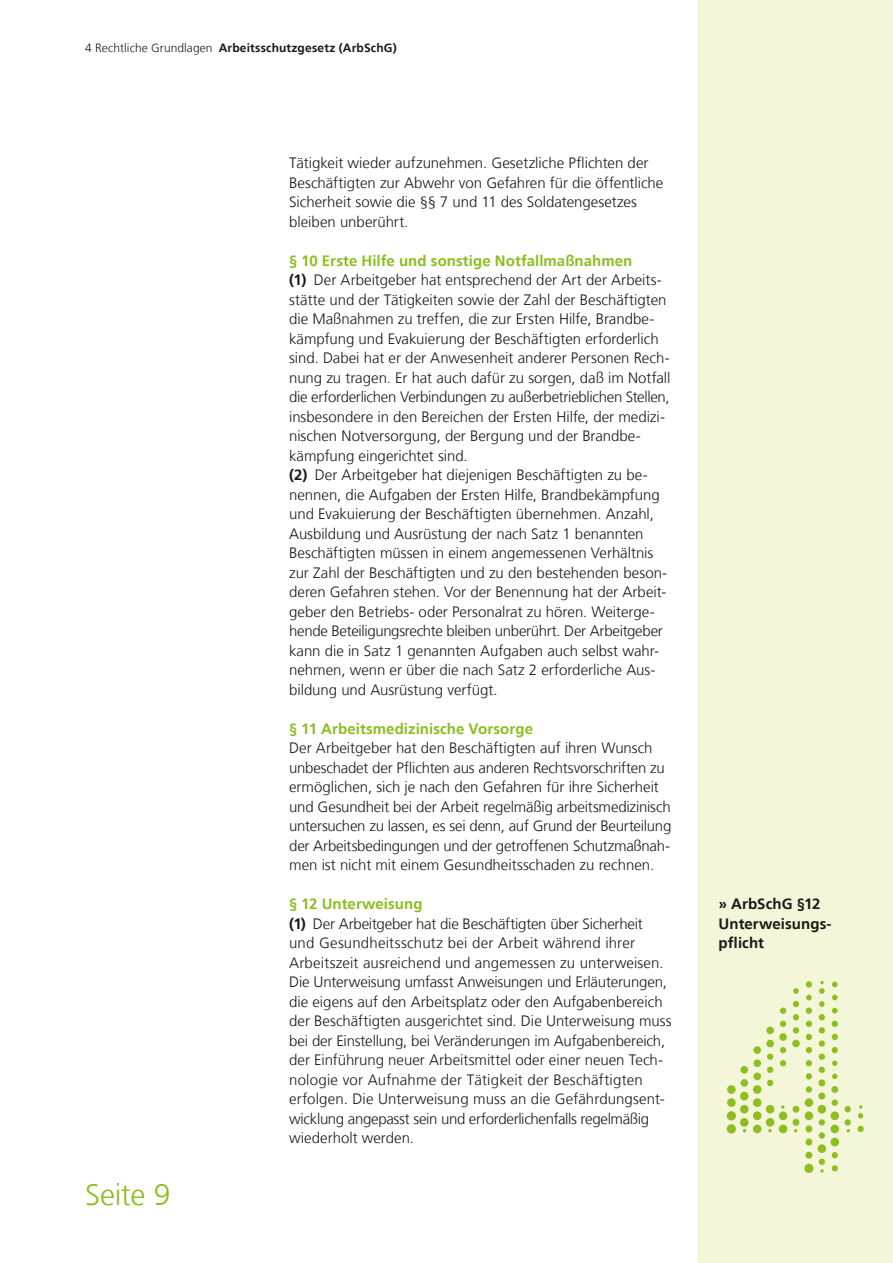
<style>
.page{position:relative;width:893px;height:1263px;background:#fff}
.page>*{position:absolute;margin:0;border:0;box-sizing:border-box;transform-origin:0 0}
.t1{font:300 30px "NDS Frutiger";letter-spacing:-.01em;color:#8bbe20}
.MK_048_Aufzählung_1{font:300 15px/19.5px "NDS Frutiger";color:#1a1a18}
.MK_040_Fließtext_10pt_Einzug_48{font:300 15px/19.5px "NDS Frutiger";letter-spacing:-.01em;color:#1a1a18}
.MK_040_Fließtext_10pt_Einzug_48-2{font:700 15px "NDS Frutiger";letter-spacing:.005em;color:#8bbe20}
.MK_050_Marginalspalte_rechts{font:700 15px/19.5px "NDS Frutiger";letter-spacing:.005em;color:#1a1a18}
.t2{font:700 12px "NDS Frutiger";letter-spacing:.015em;color:#1a1a18}
.s1{font-weight:300}
.s2{font-weight:700}
</style>
<div class="page">
<div style="left:697px;top:0;width:196px;height:1263px;background:#f3f6d9"></div>
<div style="left:727px;top:1124px;width:9px;height:9px;background:#8ebf21;border-radius:50%"></div>
<div style="left:727px;top:1111px;width:9px;height:9px;background:#8ebf21;border-radius:50%"></div>
<div style="left:727px;top:1098px;width:9px;height:9px;background:#8ebf21;border-radius:50%"></div>
<div style="left:727px;top:1085px;width:9px;height:9px;background:#8ebf21;border-radius:50%"></div>
<div style="left:740px;top:1118px;width:8px;height:9px;background:#8ebf21;border-radius:50%"></div>
<div style="left:740px;top:1105px;width:8px;height:8px;background:#8ebf21;border-radius:50%"></div>
<div style="left:740px;top:1092px;width:8px;height:8px;background:#8ebf21;border-radius:50%"></div>
<div style="left:740px;top:1079px;width:8px;height:8px;background:#8ebf21;border-radius:50%"></div>
<div style="left:740px;top:1066px;width:8px;height:7px;background:#8ebf21;border-radius:50%"></div>
<div style="left:753px;top:1124px;width:8px;height:9px;background:#8ebf21;border-radius:50%"></div>
<div style="left:753px;top:1111px;width:8px;height:9px;background:#8ebf21;border-radius:50%"></div>
<div style="left:753px;top:1098px;width:8px;height:9px;background:#8ebf21;border-radius:50%"></div>
<div style="left:753px;top:1085px;width:8px;height:9px;background:#8ebf21;border-radius:50%"></div>
<div style="left:753px;top:1072px;width:8px;height:8px;background:#8ebf21;border-radius:50%"></div>
<div style="left:753px;top:1059px;width:8px;height:8px;background:#8ebf21;border-radius:50%"></div>
<div style="left:753px;top:1046px;width:8px;height:8px;background:#8ebf21;border-radius:50%"></div>
<div style="left:766px;top:1118px;width:8px;height:9px;background:#8ebf21;border-radius:50%"></div>
<div style="left:766px;top:1105px;width:8px;height:8px;background:#8ebf21;border-radius:50%"></div>
<svg style="left:767px;top:1080px;width:6px;height:6px"></svg>
<svg style="left:767px;top:1067px;width:6px;height:6px"></svg>
<div style="left:767px;top:1053px;width:6px;height:7px;background:#8ebf21;border-radius:50%"></div>
<div style="left:766px;top:1040px;width:8px;height:7px;background:#8ebf21;border-radius:50%"></div>
<div style="left:766px;top:1026px;width:8px;height:8px;background:#8ebf21;border-radius:50%"></div>
<div style="left:779px;top:1124px;width:8px;height:9px;background:#8ebf21;border-radius:50%"></div>
<div style="left:779px;top:1111px;width:8px;height:9px;background:#8ebf21;border-radius:50%"></div>
<svg style="left:780px;top:1060px;width:6px;height:6px"></svg>
<svg style="left:780px;top:1047px;width:6px;height:6px"></svg>
<div style="left:779px;top:1033px;width:8px;height:8px;background:#8ebf21;border-radius:50%"></div>
<svg style="left:780px;top:1021px;width:6px;height:6px"></svg>
<div style="left:780px;top:1007px;width:6px;height:7px;background:#8ebf21;border-radius:50%"></div>
<div style="left:792px;top:1119px;width:7px;height:7px;background:#8ebf21;border-radius:50%"></div>
<div style="left:792px;top:1106px;width:7px;height:7px;background:#8ebf21;border-radius:50%"></div>
<div style="left:792px;top:1040px;width:8px;height:7px;background:#8ebf21;border-radius:50%"></div>
<svg style="left:793px;top:1027px;width:6px;height:6px"></svg>
<svg style="left:793px;top:1014px;width:6px;height:6px"></svg>
<svg style="left:793px;top:1001px;width:6px;height:6px"></svg>
<svg style="left:793px;top:988px;width:6px;height:6px"></svg>
<div style="left:804px;top:1164px;width:9px;height:9px;background:#8ebf21;border-radius:50%"></div>
<div style="left:805px;top:1152px;width:7px;height:7px;background:#8ebf21;border-radius:50%"></div>
<div style="left:805px;top:1138px;width:7px;height:7px;background:#8ebf21;border-radius:50%"></div>
<div style="left:805px;top:1125px;width:7px;height:7px;background:#8ebf21;border-radius:50%"></div>
<div style="left:805px;top:1111px;width:8px;height:9px;background:#8ebf21;border-radius:50%"></div>
<div style="left:805px;top:1098px;width:8px;height:9px;background:#8ebf21;border-radius:50%"></div>
<div style="left:806px;top:1086px;width:6px;height:7px;background:#8ebf21;border-radius:50%"></div>
<svg style="left:806px;top:1073px;width:6px;height:6px"></svg>
<svg style="left:806px;top:1060px;width:6px;height:6px"></svg>
<svg style="left:806px;top:1047px;width:6px;height:6px"></svg>
<svg style="left:806px;top:1034px;width:6px;height:6px"></svg>
<svg style="left:806px;top:1021px;width:6px;height:6px"></svg>
<div style="left:806px;top:1007px;width:6px;height:7px;background:#8ebf21;border-radius:50%"></div>
<svg style="left:806px;top:995px;width:6px;height:5px"></svg>
<svg style="left:806px;top:981px;width:6px;height:6px"></svg>
<div style="left:819px;top:1158px;width:6px;height:7px;background:#8ebf21;border-radius:50%"></div>
<div style="left:818px;top:1144px;width:8px;height:9px;background:#8ebf21;border-radius:50%"></div>
<div style="left:819px;top:1132px;width:6px;height:7px;background:#8ebf21;border-radius:50%"></div>
<svg style="left:819px;top:1119px;width:6px;height:6px"></svg>
<div style="left:818px;top:1105px;width:8px;height:8px;background:#8ebf21;border-radius:50%"></div>
<div style="left:818px;top:1092px;width:7px;height:7px;background:#8ebf21;border-radius:50%"></div>
<div style="left:818px;top:1079px;width:7px;height:7px;background:#8ebf21;border-radius:50%"></div>
<svg style="left:819px;top:1067px;width:6px;height:6px"></svg>
<div style="left:819px;top:1053px;width:6px;height:7px;background:#8ebf21;border-radius:50%"></div>
<div style="left:819px;top:1040px;width:6px;height:7px;background:#8ebf21;border-radius:50%"></div>
<svg style="left:819px;top:1027px;width:6px;height:6px"></svg>
<svg style="left:819px;top:1014px;width:6px;height:6px"></svg>
<svg style="left:819px;top:1001px;width:6px;height:6px"></svg>
<svg style="left:832px;top:1165px;width:6px;height:6px"></svg>
<svg style="left:832px;top:1152px;width:6px;height:6px"></svg>
<div style="left:830px;top:1138px;width:9px;height:8px;background:#8ebf21;border-radius:50%"></div>
<div style="left:830px;top:1124px;width:9px;height:9px;background:#8ebf21;border-radius:50%"></div>
<div style="left:830px;top:1111px;width:9px;height:9px;background:#8ebf21;border-radius:50%"></div>
<div style="left:832px;top:1099px;width:6px;height:7px;background:#8ebf21;border-radius:50%"></div>
<div style="left:831px;top:1086px;width:7px;height:7px;background:#8ebf21;border-radius:50%"></div>
<svg style="left:832px;top:1074px;width:5px;height:5px"></svg>
<svg style="left:832px;top:1060px;width:5px;height:6px"></svg>
<svg style="left:832px;top:1047px;width:6px;height:6px"></svg>
<svg style="left:832px;top:1034px;width:6px;height:6px"></svg>
<svg style="left:832px;top:1021px;width:6px;height:6px"></svg>
<svg style="left:832px;top:1008px;width:6px;height:5px"></svg>
<svg style="left:832px;top:995px;width:6px;height:5px"></svg>
<svg style="left:832px;top:981px;width:6px;height:6px"></svg>
<svg style="left:845px;top:1106px;width:6px;height:6px"></svg>
<div style="left:857px;top:1126px;width:7px;height:6px;background:#8ebf21;border-radius:50%"></div>
<svg style="left:858px;top:1105px;width:5px;height:13px"></svg>
<svg style="left:781px;top:1105px;width:3px;height:4px"></svg>
<svg style="left:845px;top:1119px;width:6px;height:13px"></svg>
<svg style="left:768px;top:1129px;width:4px;height:3px"></svg>
<svg style="left:820px;top:1169px;width:4px;height:4px"></svg>
<svg style="left:819px;top:981px;width:6px;height:13px"></svg>
<p class="t2" style="left:85px;top:40px;width:313px"><span class="s1">4 Rechtliche Grundlagen</span> Arbeitsschutzgesetz (ArbSchG)</p>
<h1 class="t1" style="left:85px;top:1177px;width:87px">Seite 9</h1>
<p class="MK_048_Aufzählung_1" style="left:289px;top:154px;width:376px">Tätigkeit wieder aufzunehmen. Gesetzliche Pflichten der Beschäftigten zur Abwehr von Gefahren für die öffentliche Sicherheit sowie die §§ 7 und 11 des Soldatengesetzes bleiben unberührt.</p>
<p class="MK_040_Fließtext_10pt_Einzug_48-2" style="left:289px;top:252px;width:345px">§ 10 Erste Hilfe und sonstige Notfallmaßnahmen</p>
<p class="MK_048_Aufzählung_1" style="left:289px;top:271px;width:383px"><span class="s2">(1)</span> Der Arbeitgeber hat entsprechend der Art der Arbeits&shy;stätte und der Tätigkeiten sowie der Zahl der Beschäftigten die Maßnahmen zu treffen, die zur Ersten Hilfe, Brandbe&shy;kämpfung und Evakuierung der Beschäftigten erforderlich sind. Dabei hat er der Anwesenheit anderer Personen Rech&shy;nung zu tragen. Er hat auch dafür zu sorgen, daß im Notfall die erforderlichen Verbindungen zu außerbetrieblichen Stellen, insbesondere in den Bereichen der Ersten Hilfe, der medizi&shy;nischen Notversorgung, der Bergung und der Brandbe&shy;kämpfung eingerichtet sind.</p>
<p class="MK_048_Aufzählung_1" style="left:289px;top:466px;width:380px"><span class="s2">(2)</span> Der Arbeitgeber hat diejenigen Beschäftigten zu be&shy;nennen, die Aufgaben der Ersten Hilfe, Brandbekämpfung und Evakuierung der Beschäftigten übernehmen. Anzahl, Ausbildung und Ausrüstung der nach Satz 1 benannten Beschäftigten müssen in einem angemessenen Verhältnis zur Zahl der Beschäftigten und zu den bestehenden beson&shy;deren Gefahren stehen. Vor der Benennung hat der Arbeit&shy;geber den Betriebs- oder Personalrat zu hören. Weiterge&shy;hende Beteiligungsrechte bleiben unberührt. Der Arbeitgeber kann die in Satz 1 genannten Aufgaben auch selbst wahr&shy;nehmen, wenn er über die nach Satz 2 erforderliche Aus&shy;bildung und Ausrüstung verfügt.</p>
<p class="MK_040_Fließtext_10pt_Einzug_48-2" style="left:289px;top:720px;width:245px">§ 11 Arbeitsmedizinische Vorsorge</p>
<p class="MK_040_Fließtext_10pt_Einzug_48" style="left:289px;top:739px;width:384px">Der Arbeitgeber hat den Beschäftigten auf ihren Wunsch unbeschadet der Pflichten aus anderen Rechtsvorschriften zu ermöglichen, sich je nach den Gefahren für ihre Sicherheit und Gesundheit bei der Arbeit regelmäßig arbeitsmedizinisch untersuchen zu lassen, es sei denn, auf Grund der Beurteilung der Arbeitsbedingungen und der getroffenen Schutzmaßnah&shy;men ist nicht mit einem Gesundheitsschaden zu rechnen.</p>
<p class="MK_040_Fließtext_10pt_Einzug_48-2" style="left:289px;top:895px;width:135px">§ 12 Unterweisung</p>
<p class="MK_048_Aufzählung_1" style="left:289px;top:914px;width:384px"><span class="s2">(1)</span> Der Arbeitgeber hat die Beschäftigten über Sicherheit und Gesundheitsschutz bei der Arbeit während ihrer Arbeitszeit ausreichend und angemessen zu unterweisen.<br>Die Unterweisung umfasst Anweisungen und Erläuterungen, die eigens auf den Arbeitsplatz oder den Aufgabenbereich der Beschäftigten ausgerichtet sind. Die Unterweisung muss bei der Einstellung, bei Veränderungen im Aufgabenbereich, der Einführung neuer Arbeitsmittel oder einer neuen Tech&shy;nologie vor Aufnahme der Tätigkeit der Beschäftigten erfolgen. Die Unterweisung muss an die Gefährdungsent&shy;wicklung angepasst sein und erforderlichenfalls regelmäßig wiederholt werden.</p>
<p class="MK_050_Marginalspalte_rechts" style="left:719px;top:894px;width:114px">» ArbSchG §12<br>Unterweisungs&shy;pflicht</p>
</div>
